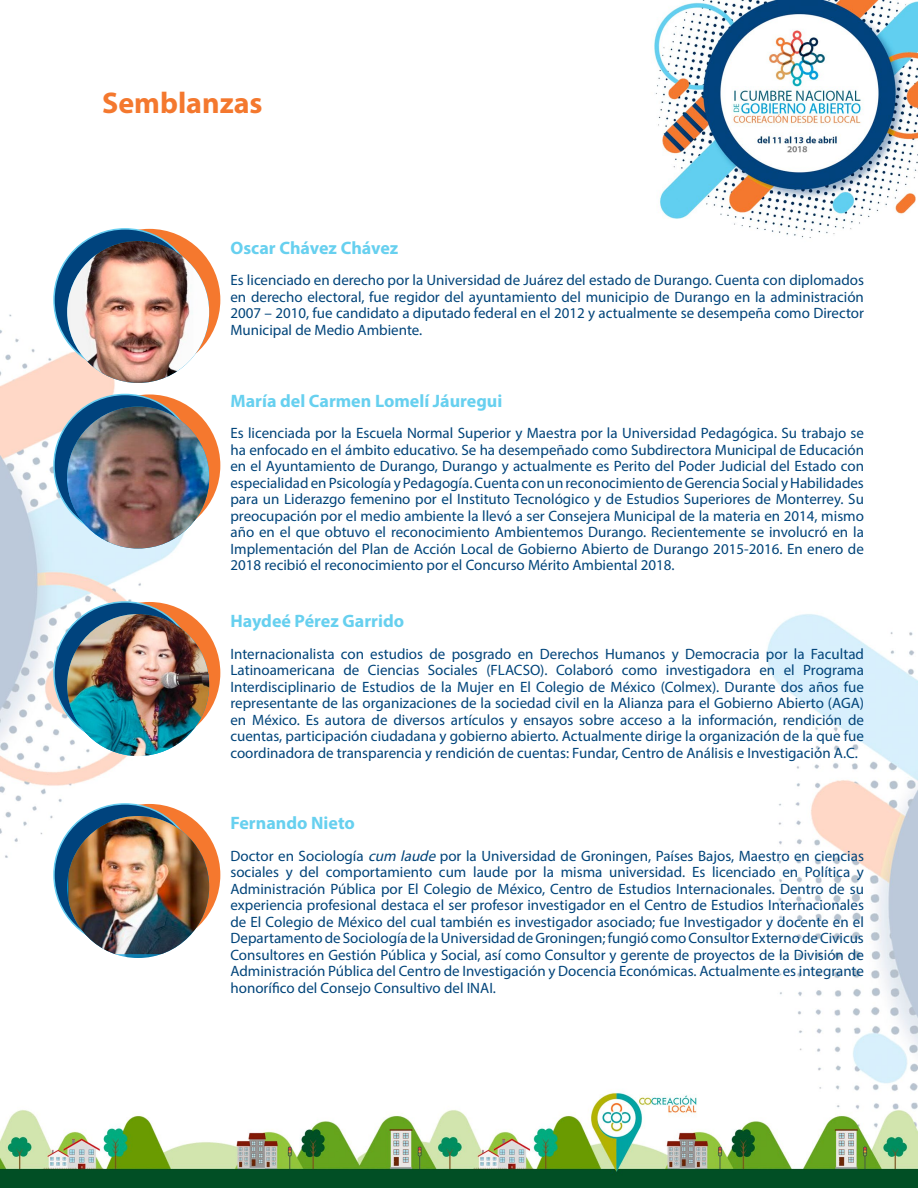
<style>
.page{position:relative;width:918px;height:1188px;background:#fff}
.page>*{position:absolute;margin:0;border:0;box-sizing:border-box;transform-origin:0 0}
.t1{font:700 30px "Myriad Pro";color:#f4782e}
.t2{font:700 18px "Myriad Pro";color:#67d0ef}
.t3{font:15px/16.5px "Myriad Pro";color:#00447a;text-align:justify}
.s1{font-style:italic}
</style>
<div class="page">
<img style="left:0;top:0;width:918px;height:1188px">
<div style="left:78px;top:804px;width:142px;height:142px;background:#f5782e;border-radius:50%"></div>
<div style="left:54px;top:804px;width:142px;height:142px;background:#00437d;border-radius:50%"></div>
<img style="left:67px;top:816px;width:142px;height:142px;border-radius:71px">
<div style="left:78px;top:602px;width:142px;height:142px;background:#f5782e;border-radius:50%"></div>
<div style="left:54px;top:602px;width:142px;height:142px;background:#00437d;border-radius:50%"></div>
<img style="left:67px;top:614px;width:142px;height:142px;border-radius:71px">
<div style="left:78px;top:394px;width:142px;height:142px;background:#f5782e;border-radius:50%"></div>
<div style="left:78px;top:229px;width:142px;height:142px;background:#f5782e;border-radius:50%"></div>
<svg style="left:54px;top:394px;width:142px;height:142px;fill:#00437d"></svg>
<div style="left:54px;top:229px;width:142px;height:142px;background:#00437d;border-radius:50%"></div>
<img style="left:67px;top:407px;width:142px;height:142px;border-radius:71px">
<img style="left:67px;top:241px;width:142px;height:142px;border-radius:71px">
<h1 class="t1" style="left:102px;top:83px;width:162px">Semblanzas</h1>
<p class="t2" style="left:230px;top:236px;width:169px">Oscar Chávez Chávez</p>
<p class="t3" style="left:230px;top:272px;width:635px">Es licenciado en derecho por la Universidad de Juárez del estado de Durango. Cuenta con diplomados en derecho electoral, fue regidor del ayuntamiento del municipio de Durango en la administración 2007 – 2010, fue candidato a diputado federal en el 2012 y actualmente se desempeña como Director Municipal de Medio Ambiente.</p>
<p class="t2" style="left:230px;top:389px;width:273px">María del Carmen Lomelí Jáuregui</p>
<p class="t3" style="left:230px;top:425px;width:635px">Es licenciada por la Escuela Normal Superior y Maestra por la Universidad Pedagógica. Su trabajo se ha enfocado en el ámbito educativo. Se ha desempeñado como Subdirectora Municipal de Educación en el Ayuntamiento de Durango, Durango y actualmente es Perito del Poder Judicial del Estado con especialidad en Psicología y Pedagogía. Cuenta con un reconocimiento de Gerencia Social y Habilidades para un Liderazgo femenino por el Instituto Tecnológico y de Estudios Superiores de Monterrey. Su preocupación por el medio ambiente la llevó a ser Consejera Municipal de la materia en 2014, mismo año en el que obtuvo el reconocimiento Ambientemos Durango. Recientemente se involucró en la Implementación del Plan de Acción Local de Gobierno Abierto de Durango 2015-2016. En enero de 2018 recibió el reconocimiento por el Concurso Mérito Ambiental 2018.</p>
<p class="t2" style="left:230px;top:609px;width:175px">Haydeé Pérez Garrido</p>
<p class="t3" style="left:230px;top:645px;width:635px">Internacionalista con estudios de posgrado en Derechos Humanos y Democracia por la Facultad Latinoamericana de Ciencias Sociales (FLACSO). Colaboró como investigadora en el Programa Interdisciplinario de Estudios de la Mujer en El Colegio de México (Colmex). Durante dos años fue representante de las organizaciones de la sociedad civil en la Alianza para el Gobierno Abierto (AGA) en México. Es autora de diversos artículos y ensayos sobre acceso a la información, rendición de cuentas, participación ciudadana y gobierno abierto. Actualmente dirige la organización de la que fue coordinadora de transparencia y rendición de cuentas: Fundar, Centro de Análisis e Investigación A.C.</p>
<p class="t2" style="left:230px;top:811px;width:126px">Fernando Nieto</p>
<p class="t3" style="left:230px;top:847px;width:635px">Doctor en Sociología <span class="s1">cum laude</span>por la Universidad de Groningen, Países Bajos, Maestro en ciencias sociales y del comportamiento cum laude por la misma universidad. Es licenciado en Política y Administración Pública por El Colegio de México, Centro de Estudios Internacionales. Dentro de su experiencia profesional destaca el ser profesor investigador en el Centro de Estudios Internacionales de El Colegio de México del cual también es investigador asociado; fue Investigador y docente en el Departamento de Sociología de la Universidad de Groningen; fungió como Consultor Externo de Civicus Consultores en Gestión Pública y Social, así como Consultor y gerente de proyectos de la División de Administración Pública del Centro de Investigación y Docencia Económicas. Actualmente es integrante honorífico del Consejo Consultivo del INAI.</p>
</div>
